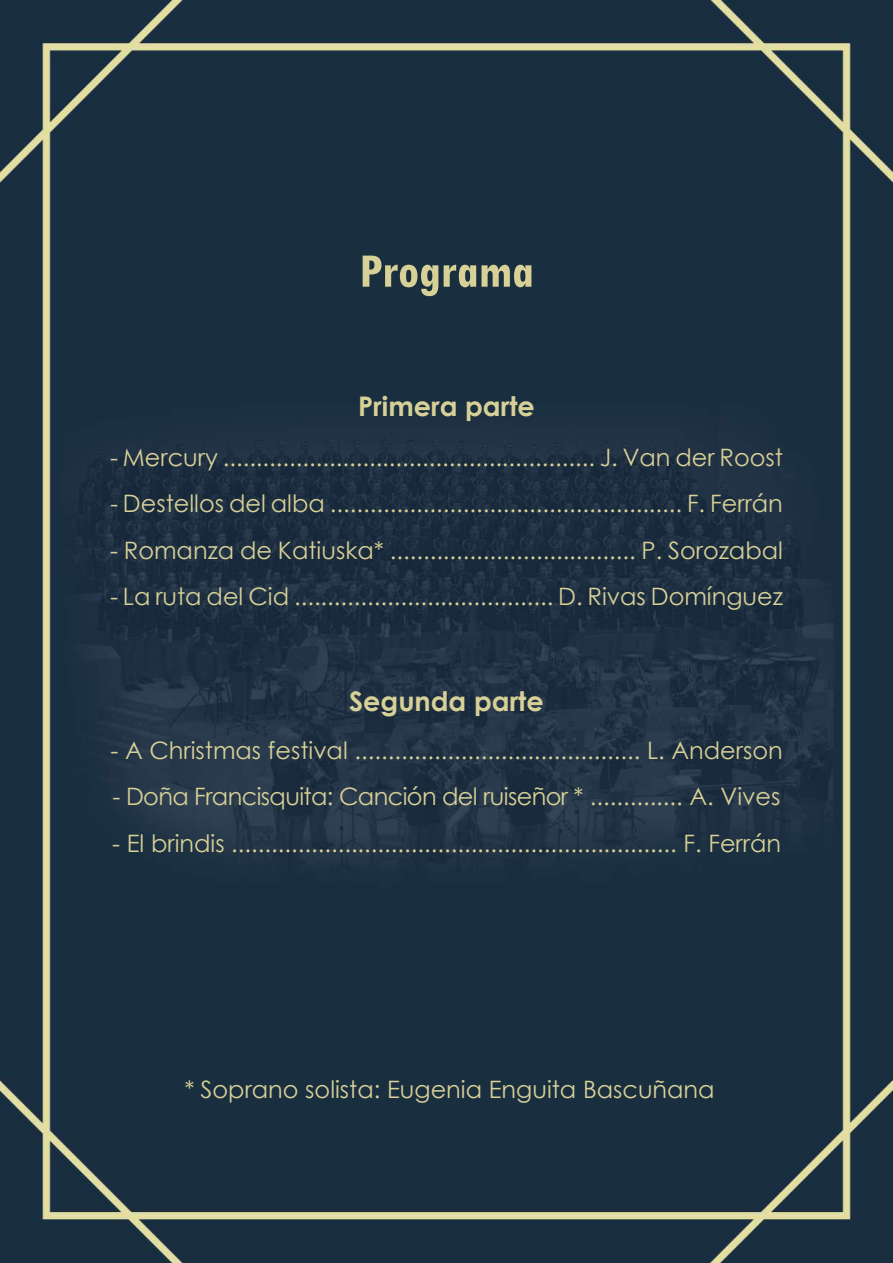
<style>
.page{position:relative;width:893px;height:1263px;background:#fff}
.page>*{position:absolute;margin:0;border:0;box-sizing:border-box;transform-origin:0 0}
.t1{font:700 condensed 51px "Tw Cen";color:#d7d097}
.t2{font:700 27px "Century Gothic";color:#d7d097}
.t3{font:24px "Century Gothic";color:#d7d097}
.t4{font:24px "Century Gothic";letter-spacing:-.025em;color:#d7d097}
</style>
<div class="page">
<img style="left:0;top:0;width:893px;height:1263px">
<h1 class="t1" style="left:359px;top:240px;width:176px">Programa</h1>
<p class="t2" style="left:358px;top:385px;width:178px">Primera parte</p>
<p class="t3" style="left:110px;top:440px;width:674px">- Mercury ........................................................ J. Van der Roost</p>
<p class="t3" style="left:110px;top:487px;width:674px">- Destellos del alba ..................................................... F. Ferrán</p>
<p class="t3" style="left:110px;top:533px;width:674px">- Romanza de Katiuska* ..................................... P. Sorozabal</p>
<p class="t3" style="left:110px;top:580px;width:674px">- La ruta del Cid ....................................... D. Rivas Domínguez</p>
<p class="t2" style="left:349px;top:681px;width:196px">Segunda parte</p>
<p class="t3" style="left:110px;top:733px;width:674px">- A Christmas festival ........................................... L. Anderson</p>
<p class="t4" style="left:113px;top:780px;width:669px">- Doña Francisquita: Canción del ruiseñor * .............. A. Vives</p>
<p class="t3" style="left:112px;top:826px;width:670px">- El brindis ................................................................... F. Ferrán</p>
<p class="t3" style="left:184px;top:1073px;width:532px">* Soprano solista: Eugenia Enguita Bascuñana</p>
</div>
